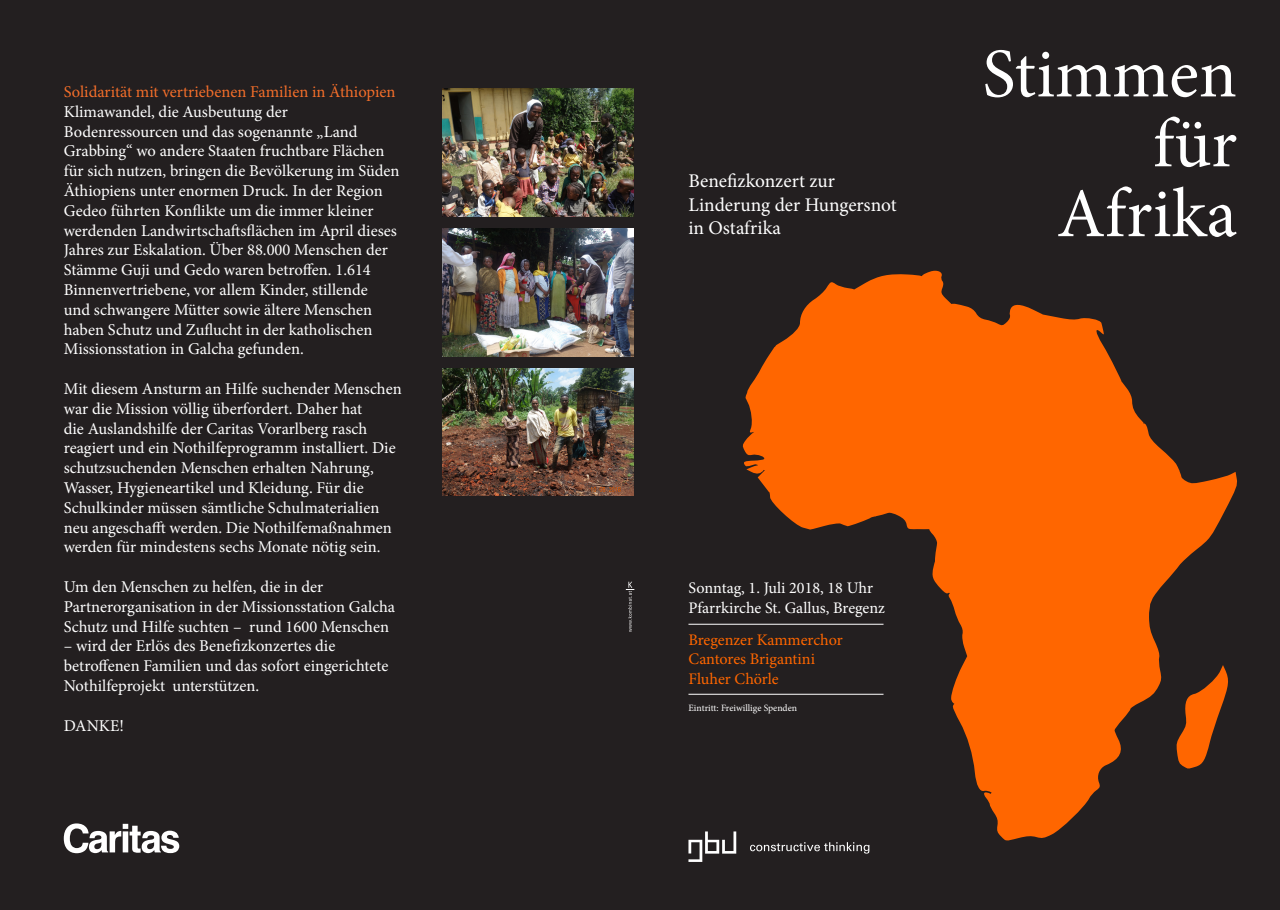
<style>
.page{position:relative;width:1280px;height:910px;background:#231f20}
.page>*{position:absolute;margin:0;border:0;box-sizing:border-box;transform-origin:0 0}
.t1{font:69.9px/69.9px "Minion Pro";color:#fff;text-align:right}
.t2{font:19.35px/23.2px "Minion Pro";color:#fff}
.t3{font:16.5px/19.8px "Minion Pro";color:#fff}
.t4{font:16.5px "Minion Pro";color:#f36e2a}
.t5{font:16.2px/19.4px "Minion Pro";color:#fff}
.t6{font:16.2px/19.4px "Minion Pro";letter-spacing:-.005em;color:#f60}
.t7{font:9.6px "Minion Pro";color:#fff}
</style>
<div class="page">
<svg style="left:742px;top:270px;width:495px;height:571px;fill:#f60"></svg>
<svg style="left:688px;top:831px;width:48px;height:31px"></svg>
<svg style="left:750px;top:842px;width:119px;height:12px"></svg>
<hr style="left:688px;top:624px;width:195px;height:1px;background:#fff">
<hr style="left:688px;top:694px;width:195px;height:1px;background:#fff">
<svg style="left:626px;top:582px;width:8px;height:50px"></svg>
<svg style="left:64px;top:823px;width:115px;height:30px"></svg>
<img style="left:442px;top:89px;width:192px;height:127px">
<img style="left:442px;top:229px;width:192px;height:127px">
<img style="left:442px;top:368px;width:192px;height:128px">
<p class="t4" style="left:64px;top:81px;width:333px">Solidarität mit vertriebenen Familien in Äthiopien</p>
<p class="t3" style="left:64px;top:102px;width:337px">Klimawandel, die Ausbeutung der Bodenressourcen und das sogenannte „Land Grabbing“ wo andere Staaten fruchtbare Flächen für sich nutzen, bringen die Bevölkerung im Süden Äthiopiens unter enormen Druck. In der Region Gedeo führten Konflikte um die immer kleiner werdenden Landwirtschaftsflächen im April dieses Jahres zur Eskalation. Über 88.000 Menschen der Stämme Guji und Gedo waren betroffen. 1.614<br>Binnenvertriebene, vor allem Kinder, stillende<br>und schwangere Mütter sowie ältere Menschen haben Schutz und Zuflucht in der katholischen Missionsstation in Galcha gefunden.</p>
<p class="t3" style="left:64px;top:379px;width:339px">Mit diesem Ansturm an Hilfe suchender Menschen war die Mission völlig überfordert. Daher hat<br>die Auslandshilfe der Caritas Vorarlberg rasch reagiert und ein Nothilfeprogramm installiert. Die schutzsuchenden Menschen erhalten Nahrung, Wasser, Hygieneartikel und Kleidung. Für die Schulkinder müssen sämtliche Schulmaterialien neu angeschafft werden. Die Nothilfemaßnahmen werden für mindestens sechs Monate nötig sein.</p>
<p class="t3" style="left:64px;top:577px;width:333px">Um den Menschen zu helfen, die in der<br>Partnerorganisation in der Missionsstation Galcha<br>Schutz und Hilfe suchten – rund 1600 Menschen</p>
<p class="t3" style="left:64px;top:636px;width:326px">– wird der Erlös des Benefizkonzertes die betroffenen Familien und das sofort eingerichtete<br>Nothilfeprojekt unterstützen.</p>
<p class="t3" style="left:64px;top:716px;width:62px">DANKE!</p>
<p class="t2" style="left:688px;top:170px;width:210px">Benefizkonzert zur<br>Linderung der Hungersnot in Ostafrika</p>
<p class="t1" style="left:982px;top:39px;width:256px">Stimmen für<br>Afrika</p>
<p class="t5" style="left:688px;top:578px;width:198px">Sonntag, 1. Juli 2018, 18 Uhr<br>Pfarrkirche St. Gallus, Bregenz</p>
<p class="t6" style="left:688px;top:630px;width:156px">Bregenzer Kammerchor<br>Cantores Brigantini<br>Fluher Chörle</p>
<p class="t7" style="left:688px;top:701px;width:110px">Eintritt: Freiwillige Spenden</p>
</div>
